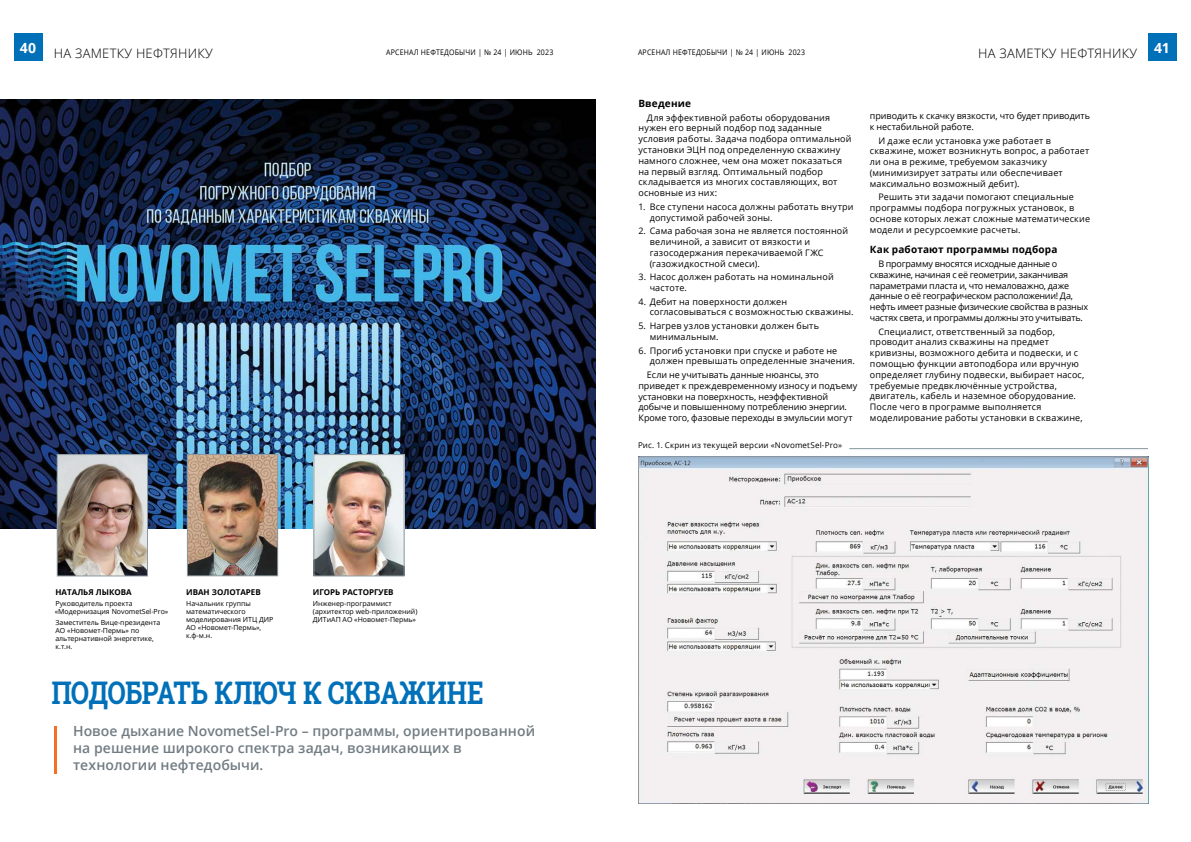
<style>
.page{position:relative;width:1191px;height:842px;background:#fff}
.page>*{position:absolute;margin:0;border:0;box-sizing:border-box;transform-origin:0 0}
.t1{font:700 31.2px "Roboto Slab";letter-spacing:-.01em;color:#0070b9;scale:.83 1}
.t2{font:600 14px/16.8px "Open Sans";letter-spacing:.005em;color:#717c83}
.t3{font:700 14px "Open Sans";color:#fff}
.t4{font:300 13px "Open Sans";letter-spacing:.02em;color:#000}
.t5{font:700 10px "Open Sans";letter-spacing:.02em;color:#000}
.t6{font:9px/10.8px "Open Sans";letter-spacing:.015em;color:#000}
.t7{font:9px/10.8px "Open Sans";letter-spacing:-.005em;color:#000}
.t8{font:9px/10.8px "Open Sans";letter-spacing:-.025em;color:#000}
.t9{font:8px "Open Sans";letter-spacing:.02em;color:#000}
.t10{font:700 8px "Open Sans";color:#000}
.t11{font:7.7px "Open Sans";letter-spacing:.025em;color:#000;scale:.91 1}
.t12{font:7px/8px "Open Sans";color:#000}
</style>
<div class="page">
<div style="left:14px;top:33px;width:28px;height:28px;background:#0070b9"></div>
<div style="left:1148px;top:33px;width:28px;height:28px;background:#0070b9"></div>
<hr style="left:54px;top:726px;width:3px;height:47px;background:#f36f21">
<img style="left:0;top:99px;width:595px;height:429px">
<img style="left:316px;top:456px;width:86px;height:118px">
<div style="left:314px;top:454px;width:90px;height:122px;border:1px solid #8b99a0"></div>
<img style="left:59px;top:456px;width:87px;height:118px">
<div style="left:57px;top:454px;width:91px;height:122px;border:1px solid #8b99a0"></div>
<img style="left:189px;top:456px;width:87px;height:118px">
<div style="left:187px;top:454px;width:91px;height:122px;border:1px solid #8b99a0"></div>
<hr style="left:849px;top:448px;width:299px;height:1px;background:#8396a0">
<img style="left:638px;top:456px;width:510px;height:347px">
<h2 class="t3" style="left:20px;top:43px;width:18px">40</h2>
<h3 class="t4" style="left:54px;top:44px;width:160px">НА ЗАМЕТКУ НЕФТЯНИКУ</h3>
<p class="t11" style="left:386px;top:47px;width:185px">АРСЕНАЛ НЕФТЕДОБЫЧИ | № 24 | ИЮНЬ 2023</p>
<p class="t11" style="left:638px;top:47px;width:185px">АРСЕНАЛ НЕФТЕДОБЫЧИ | № 24 | ИЮНЬ 2023</p>
<h3 class="t4" style="left:978px;top:44px;width:160px">НА ЗАМЕТКУ НЕФТЯНИКУ</h3>
<p class="t5" style="left:638px;top:96px;width:54px">Введение</p>
<p class="t6" style="left:638px;top:112px;width:215px;text-indent:9px">Для эффективной работы оборудования нужен его верный подбор под заданные условия работы. Задача подбора оптимальной установки ЭЦН под определенную скважину намного сложнее, чем она может показаться на первый взгляд. Оптимальный подбор складывается из многих составляющих, вот основные из них:</p>
<p class="t6" style="left:649px;top:201px;width:205px;text-indent:-11px">1. Все ступени насоса должны работать внутри допустимой рабочей зоны.</p>
<p class="t6" style="left:649px;top:225px;width:200px;text-indent:-11px">2. Сама рабочая зона не является постоянной величиной, а зависит от вязкости и газосодержания перекачиваемой ГЖС (газожидкостной смеси).</p>
<p class="t6" style="left:649px;top:271px;width:185px;text-indent:-11px">3. Насос должен работать на номинальной частоте.</p>
<p class="t6" style="left:649px;top:296px;width:205px;text-indent:-11px">4. Дебит на поверхности должен согласовываться с возможностью скважины.</p>
<p class="t6" style="left:649px;top:320px;width:171px;text-indent:-11px">5. Нагрев узлов установки должен быть минимальным.</p>
<p class="t6" style="left:649px;top:345px;width:207px;text-indent:-11px">6. Прогиб установки при спуске и работе не должен превышать определенные значения.</p>
<p class="t7" style="left:638px;top:369px;width:220px;text-indent:9px">Если не учитывать данные нюансы, это приведет к преждевременному износу и подъему установки на поверхность, неэффективной добыче и повышенному потреблению энергии.<br>Кроме того, фазовые переходы в эмульсии могут</p>
<p class="t9" style="left:638px;top:440px;width:205px">Рис. 1. Скрин из текущей версии «NovometSel-Pro»</p>
<p class="t7" style="left:870px;top:110px;width:222px">приводить к скачку вязкости, что будет приводить к нестабильной работе.</p>
<p class="t6" style="left:870px;top:135px;width:221px;text-indent:9px">И даже если установка уже работает в скважине, может возникнуть вопрос, а работает ли она в режиме, требуемом заказчику (минимизирует затраты или обеспечивает максимально возможный дебит).</p>
<p class="t6" style="left:870px;top:191px;width:222px;text-indent:9px">Решить эти задачи помогают специальные программы подбора погружных установок, в основе которых лежат сложные математические модели и ресурсоемкие расчеты.</p>
<p class="t5" style="left:870px;top:243px;width:189px">Как работают программы подбора</p>
<p class="t8" style="left:870px;top:258px;width:220px;text-indent:9px">В программу вносятся исходные данные о скважине, начиная с её геометрии, заканчивая параметрами пласта и, что немаловажно, даже данные о её географическом расположении! Да, нефть имеет разные физические свойства в разных частях света, и программы должны это учитывать.</p>
<p class="t6" style="left:870px;top:326px;width:216px;text-indent:9px">Специалист, ответственный за подбор, проводит анализ скважины на предмет кривизны, возможного дебита и подвески, и с помощью функции автоподбора или вручную определяет глубину подвески, выбирает насос, требуемые предвключённые устройства, двигатель, кабель и наземное оборудование.<br>После чего в программе выполняется моделирование работы установки в скважине,</p>
<h2 class="t3" style="left:1154px;top:43px;width:17px">41</h2>
<p class="t10" style="left:56px;top:587px;width:78px">НАТАЛЬЯ ЛЫКОВА</p>
<p class="t12" style="left:55px;top:599px;width:115px">Руководитель проекта «Модернизация NovometSel-Pro»</p>
<p class="t12" style="left:55px;top:618px;width:106px">Заместитель Вице-президента<br>АО «Новомет-Пермь» по альтернативной энергетике, к.т.н.</p>
<p class="t10" style="left:186px;top:587px;width:76px">ИВАН ЗОЛОТАРЕВ</p>
<p class="t12" style="left:186px;top:599px;width:89px">Начальник группы математического моделирования ИТЦ ДИР<br>АО «Новомет-Пермь», к.ф-м.н.</p>
<p class="t10" style="left:313px;top:587px;width:82px">ИГОРЬ РАСТОРГУЕВ</p>
<p class="t12" style="left:313px;top:599px;width:106px">Инженер-программист (архитектор web-приложений)<br>ДИТиАП АО «Новомет-Пермь»</p>
<h1 class="t1" style="left:51px;top:671px;width:522px">ПОДОБРАТЬ КЛЮЧ К СКВАЖИНЕ</h1>
<h2 class="t2" style="left:73px;top:722px;width:463px">Новое дыхание NovometSel-Pro – программы, ориентированной на решение широкого спектра задач, возникающих в технологии нефтедобычи.</h2>
</div>
